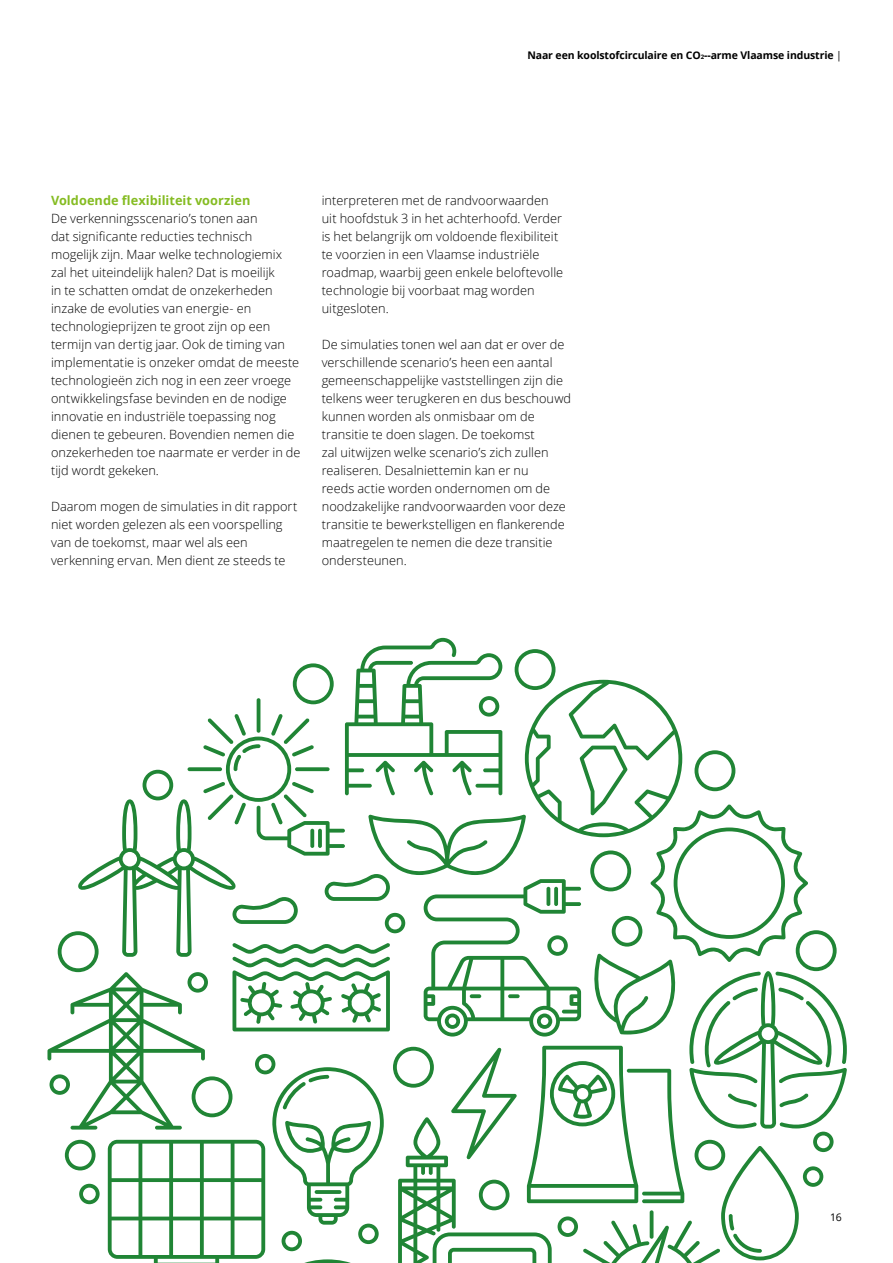
<style>
.page{position:relative;width:893px;height:1263px;background:#fff}
.page>*{position:absolute;margin:0;border:0;box-sizing:border-box;transform-origin:0 0}
.Vlaio_body{font:300 12.75px/18px "Open Sans";color:#000}
.Titel_-Niv_2{font:700 12.75px "Open Sans";letter-spacing:.005em;color:#85bc22}
.t1{font:700 10.5px "Open Sans";letter-spacing:-.01em;color:#000}
.t2{font:10.5px "Open Sans";color:#000}
.s1{font-size:6.15px}
.s2{font-weight:400}
</style>
<div class="page">
<svg style="left:47px;top:638px;width:800px;height:625px"></svg>
<p class="t1" style="left:527px;top:48px;width:316px">Naar een koolstofcirculaire en CO<span class="s1">2</span>--arme Vlaamse industrie <span class="s2">|</span></p>
<p class="Titel_-Niv_2" style="left:51px;top:191px;width:201px">Voldoende flexibiliteit voorzien</p>
<p class="Vlaio_body" style="left:51px;top:209px;width:251px">De verkenningsscenario’s tonen aan<br>dat significante reducties technisch mogelijk zijn. Maar welke technologiemix zal het uiteindelijk halen? Dat is moeilijk<br>in te schatten omdat de onzekerheden inzake de evoluties van energie- en technologieprijzen te groot zijn op een termijn van dertig jaar. Ook de timing van implementatie is onzeker omdat de meeste technologieën zich nog in een zeer vroege ontwikkelingsfase bevinden en de nodige innovatie en industriële toepassing nog dienen te gebeuren. Bovendien nemen die onzekerheden toe naarmate er verder in de tijd wordt gekeken.</p>
<p class="Vlaio_body" style="left:51px;top:497px;width:248px">Daarom mogen de simulaties in dit rapport niet worden gelezen als een voorspelling van de toekomst, maar wel als een verkenning ervan. Men dient ze steeds te</p>
<p class="Vlaio_body" style="left:322px;top:191px;width:243px">interpreteren met de randvoorwaarden uit hoofdstuk 3 in het achterhoofd. Verder is het belangrijk om voldoende flexibiliteit te voorzien in een Vlaamse industriële roadmap, waarbij geen enkele beloftevolle technologie bij voorbaat mag worden uitgesloten.</p>
<p class="Vlaio_body" style="left:322px;top:335px;width:251px">De simulaties tonen wel aan dat er over de verschillende scenario’s heen een aantal gemeenschappelijke vaststellingen zijn die telkens weer terugkeren en dus beschouwd kunnen worden als onmisbaar om de transitie te doen slagen. De toekomst<br>zal uitwijzen welke scenario’s zich zullen realiseren. Desalniettemin kan er nu<br>reeds actie worden ondernomen om de noodzakelijke randvoorwaarden voor deze transitie te bewerkstelligen en flankerende maatregelen te nemen die deze transitie ondersteunen.</p>
<p class="t2" style="left:830px;top:1210px;width:13px">16</p>
</div>
